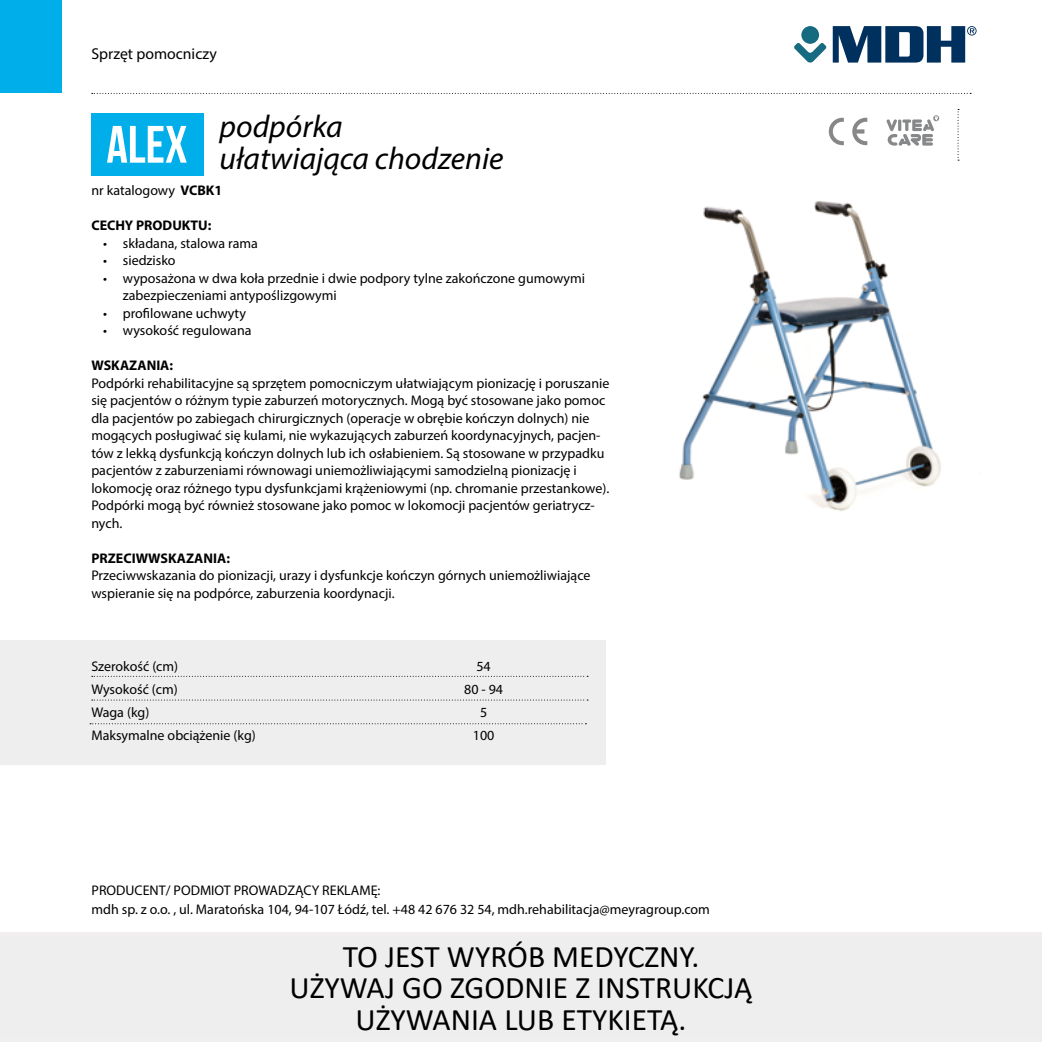
<style>
.page{position:relative;width:1042px;height:1042px;background:#fff}
.page>*{position:absolute;margin:0;border:0;box-sizing:border-box;transform-origin:0 0}
.t1{font:52.5px "Bebas Neue";color:#fff}
.t2{font:31.5px/31.5px "Calibri";color:#000;text-align:center}
.t3{font:italic 31.5px/31.5px "Myriad Pro";color:#000}
.t4{font:15.75px "Myriad Pro";color:#000}
.t5{font:14px/17.5px "Myriad Pro";color:#000}
.t6{font:700 14px "Myriad Pro";color:#000}
.s1{font-weight:700}
</style>
<div class="page">
<div style="left:0;top:0;width:62px;height:93px;background:#00afe9"></div>
<svg style="left:92px;top:93px;width:879px;height:1px"></svg>
<svg style="left:833px;top:26px;width:143px;height:37px"></svg>
<div style="left:801px;top:26px;width:18px;height:18px;background:#166b80;border-radius:50%"></div>
<svg style="left:794px;top:43px;width:32px;height:20px"></svg>
<div style="left:0;top:933px;width:1042px;height:109px;background:#f0eeee"></div>
<div style="left:0;top:640px;width:605px;height:125px;background:#eee"></div>
<div style="left:91px;top:113px;width:112px;height:62px;background:#00afe9"></div>
<svg style="left:92px;top:676px;width:496px;height:1px"></svg>
<svg style="left:92px;top:699px;width:496px;height:1px"></svg>
<svg style="left:90px;top:723px;width:496px;height:1px"></svg>
<svg style="left:829px;top:118px;width:15px;height:27px"></svg>
<svg style="left:852px;top:118px;width:15px;height:27px"></svg>
<svg style="left:886px;top:115px;width:53px;height:31px"></svg>
<svg style="left:957px;top:109px;width:2px;height:52px"></svg>
<img style="left:679px;top:201px;width:262px;height:310px">
<p class="t4" style="left:91px;top:44px;width:127px">Sprzęt pomocniczy</p>
<h2 class="t3" style="left:219px;top:110px;width:285px">podpórka<br>ułatwiająca chodzenie</h2>
<p class="t5" style="left:91px;top:181px;width:132px">nr katalogowy <span class="s1">VCBK1</span></p>
<h1 class="t1" style="left:106px;top:116px;width:83px">ALEX</h1>
<p class="t6" style="left:91px;top:216px;width:122px">CECHY PRODUKTU:</p>
<p class="t5" style="left:103px;top:234px;width:156px">• składana, stalowa rama</p>
<p class="t5" style="left:103px;top:252px;width:74px">• siedzisko</p>
<p class="t5" style="left:123px;top:269px;width:464px;text-indent:-20px">• wyposażona w dwa koła przednie i dwie podpory tylne zakończone gumowymi zabezpieczeniami antypoślizgowymi</p>
<p class="t5" style="left:103px;top:304px;width:144px">• profilowane uchwyty</p>
<p class="t5" style="left:103px;top:322px;width:150px">• wysokość regulowana</p>
<p class="t6" style="left:91px;top:356px;width:83px">WSKAZANIA:</p>
<p class="t5" style="left:91px;top:374px;width:519px">Podpórki rehabilitacyjne są sprzętem pomocniczym ułatwiającym pionizację i poruszanie się pacjentów o różnym typie zaburzeń motorycznych. Mogą być stosowane jako pomoc dla pacjentów po zabiegach chirurgicznych (operacje w obrębie kończyn dolnych) nie mogących posługiwać się kulami, nie wykazujących zaburzeń koordynacyjnych, pacjen&shy;tów z lekką dysfunkcją kończyn dolnych lub ich osłabieniem. Są stosowane w przypadku pacjentów z zaburzeniami równowagi uniemożliwiającymi samodzielną pionizację i lokomocję oraz różnego typu dysfunkcjami krążeniowymi (np. chromanie przestankowe).<br>Podpórki mogą być również stosowane jako pomoc w lokomocji pacjentów geriatrycz&shy;nych.</p>
<p class="t6" style="left:91px;top:549px;width:140px">PRZECIWWSKAZANIA:</p>
<p class="t5" style="left:91px;top:567px;width:501px">Przeciwwskazania do pionizacji, urazy i dysfunkcje kończyn górnych uniemożliwiające wspieranie się na podpórce, zaburzenia koordynacji.</p>
<p class="t5" style="left:91px;top:655px;width:166px;line-height:22.8px">Szerokość (cm)<br>Wysokość (cm)<br>Waga (kg)<br>Maksymalne obciążenie (kg)</p>
<p class="t5" style="left:464px;top:655px;width:40px;line-height:22.8px;text-align:center">54<br>80 - 94<br>5<br>100</p>
<p class="t5" style="left:92px;top:880px;width:620px;line-height:18.9px">PRODUCENT/ PODMIOT PROWADZĄCY REKLAMĘ:<br>mdh sp. z o.o. , ul. Maratońska 104, 94-107 Łódź, tel. +48 42 676 32 54, mdh.rehabilitacja@meyragroup.com</p>
<h2 class="t2" style="left:290px;top:939px;width:464px">TO JEST WYRÓB MEDYCZNY.<br>UŻYWAJ GO ZGODNIE Z INSTRUKCJĄ<br>UŻYWANIA LUB ETYKIETĄ.</h2>
</div>
